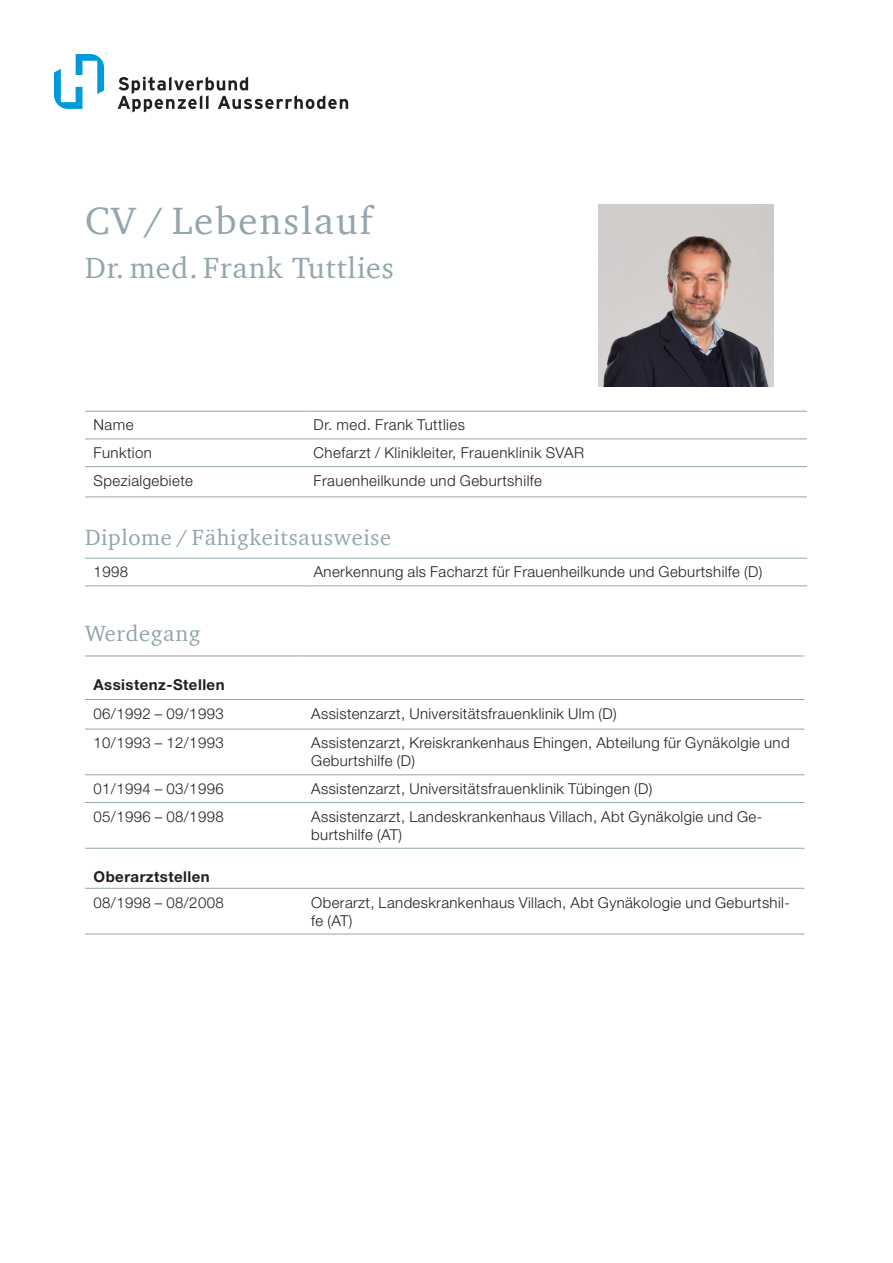
<style>
.page{position:relative;width:893px;height:1263px;background:#fff}
.page>*{position:absolute;margin:0;border:0;box-sizing:border-box;transform-origin:0 0}
.titel_Cover{font:39px "Charter";letter-spacing:.05em;color:#93a6ad}
.titel_Cover-2{font:30px "Charter";letter-spacing:.03em;color:#93a6ad}
.titel_graublau{font:22.5px "Charter";letter-spacing:.03em;color:#93a6ad}
.lauftext{font:300 15px/18px "Helvetica Neue LT Std";letter-spacing:.025em;color:#231f20}
.lauftext-2{font:700 15px "Helvetica Neue LT Std";letter-spacing:.03em;color:#231f20}
</style>
<div class="page">
<svg style="left:54px;top:54px;width:50px;height:55px"></svg>
<svg style="left:118px;top:77px;width:230px;height:35px"></svg>
<hr style="left:85px;top:411px;width:220px;height:1px;background:#93a6ad">
<hr style="left:305px;top:411px;width:502px;height:1px;background:#93a6ad">
<hr style="left:85px;top:439px;width:220px;height:1px;background:#93a6ad">
<hr style="left:305px;top:439px;width:502px;height:1px;background:#93a6ad">
<hr style="left:85px;top:466px;width:220px;height:1px;background:#93a6ad">
<hr style="left:305px;top:466px;width:502px;height:1px;background:#93a6ad">
<hr style="left:85px;top:497px;width:220px;height:1px;background:#93a6ad">
<hr style="left:305px;top:497px;width:502px;height:1px;background:#93a6ad">
<hr style="left:85px;top:558px;width:220px;height:1px;background:#93a6ad">
<hr style="left:305px;top:558px;width:502px;height:1px;background:#93a6ad">
<hr style="left:85px;top:586px;width:220px;height:1px;background:#93a6ad">
<hr style="left:305px;top:586px;width:502px;height:1px;background:#93a6ad">
<hr style="left:85px;top:656px;width:218px;height:1px;background:#93a6ad">
<hr style="left:303px;top:656px;width:501px;height:1px;background:#93a6ad">
<hr style="left:85px;top:699px;width:218px;height:1px;background:#93a6ad">
<hr style="left:303px;top:699px;width:501px;height:1px;background:#93a6ad">
<hr style="left:85px;top:774px;width:218px;height:1px;background:#93a6ad">
<hr style="left:303px;top:774px;width:501px;height:1px;background:#93a6ad">
<hr style="left:85px;top:802px;width:218px;height:1px;background:#93a6ad">
<hr style="left:303px;top:802px;width:501px;height:1px;background:#93a6ad">
<hr style="left:85px;top:848px;width:218px;height:1px;background:#93a6ad">
<hr style="left:303px;top:848px;width:501px;height:1px;background:#93a6ad">
<hr style="left:85px;top:888px;width:218px;height:1px;background:#93a6ad">
<hr style="left:303px;top:888px;width:501px;height:1px;background:#93a6ad">
<hr style="left:85px;top:934px;width:218px;height:1px;background:#93a6ad">
<hr style="left:303px;top:934px;width:501px;height:1px;background:#93a6ad">
<hr style="left:85px;top:729px;width:218px;height:1px;background:#93a6ad">
<hr style="left:303px;top:729px;width:501px;height:1px;background:#93a6ad">
<img style="left:598px;top:205px;width:176px;height:182px">
<p class="titel_Cover" style="left:85px;top:187px;width:289px">CV / Lebenslauf</p>
<p class="titel_Cover-2" style="left:85px;top:241px;width:310px">Dr. med. Frank Tuttlies</p>
<p class="lauftext" style="left:94px;top:416px;width:41px">Name</p>
<p class="lauftext" style="left:314px;top:416px;width:153px">Dr. med. Frank Tuttlies</p>
<p class="lauftext" style="left:94px;top:443px;width:60px">Funktion</p>
<p class="lauftext" style="left:314px;top:443px;width:272px">Chefarzt / Klinikleiter, Frauenklinik SVAR</p>
<p class="lauftext" style="left:94px;top:471px;width:101px">Spezialgebiete</p>
<p class="lauftext" style="left:314px;top:471px;width:230px">Frauenheilkunde und Geburtshilfe</p>
<p class="titel_graublau" style="left:85px;top:518px;width:308px">Diplome / Fähigkeitsausweise</p>
<p class="lauftext" style="left:94px;top:563px;width:36px">1998</p>
<p class="lauftext" style="left:314px;top:563px;width:450px">Anerkennung als Facharzt für Frauenheilkunde und Geburtshilfe (D)</p>
<p class="titel_graublau" style="left:85px;top:614px;width:117px">Werdegang</p>
<p class="lauftext-2" style="left:94px;top:675px;width:133px">Assistenz-Stellen</p>
<p class="lauftext" style="left:94px;top:704px;width:132px">06/1992 – 09/1993</p>
<p class="lauftext" style="left:311px;top:704px;width:307px">Assistenzarzt, Universitätsfrauenklinik Ulm (D)</p>
<p class="lauftext" style="left:94px;top:734px;width:132px">10/1993 – 12/1993</p>
<p class="lauftext" style="left:311px;top:734px;width:480px">Assistenzarzt, Kreiskrankenhaus Ehingen, Abteilung für Gynäkolgie und<br>Geburtshilfe (D)</p>
<p class="lauftext" style="left:94px;top:779px;width:132px">01/1994 – 03/1996</p>
<p class="lauftext" style="left:311px;top:779px;width:343px">Assistenzarzt, Universitätsfrauenklinik Tübingen (D)</p>
<p class="lauftext" style="left:94px;top:807px;width:132px">05/1996 – 08/1998</p>
<p class="lauftext" style="left:311px;top:807px;width:453px">Assistenzarzt, Landeskrankenhaus Villach, Abt Gynäkolgie und Ge&shy;burtshilfe (AT)</p>
<p class="lauftext-2" style="left:94px;top:868px;width:118px">Oberarztstellen</p>
<p class="lauftext" style="left:94px;top:893px;width:132px">08/1998 – 08/2008</p>
<p class="lauftext" style="left:311px;top:893px;width:480px">Oberarzt, Landeskrankenhaus Villach, Abt Gynäkologie und Geburtshil&shy;fe (AT)</p>
</div>
